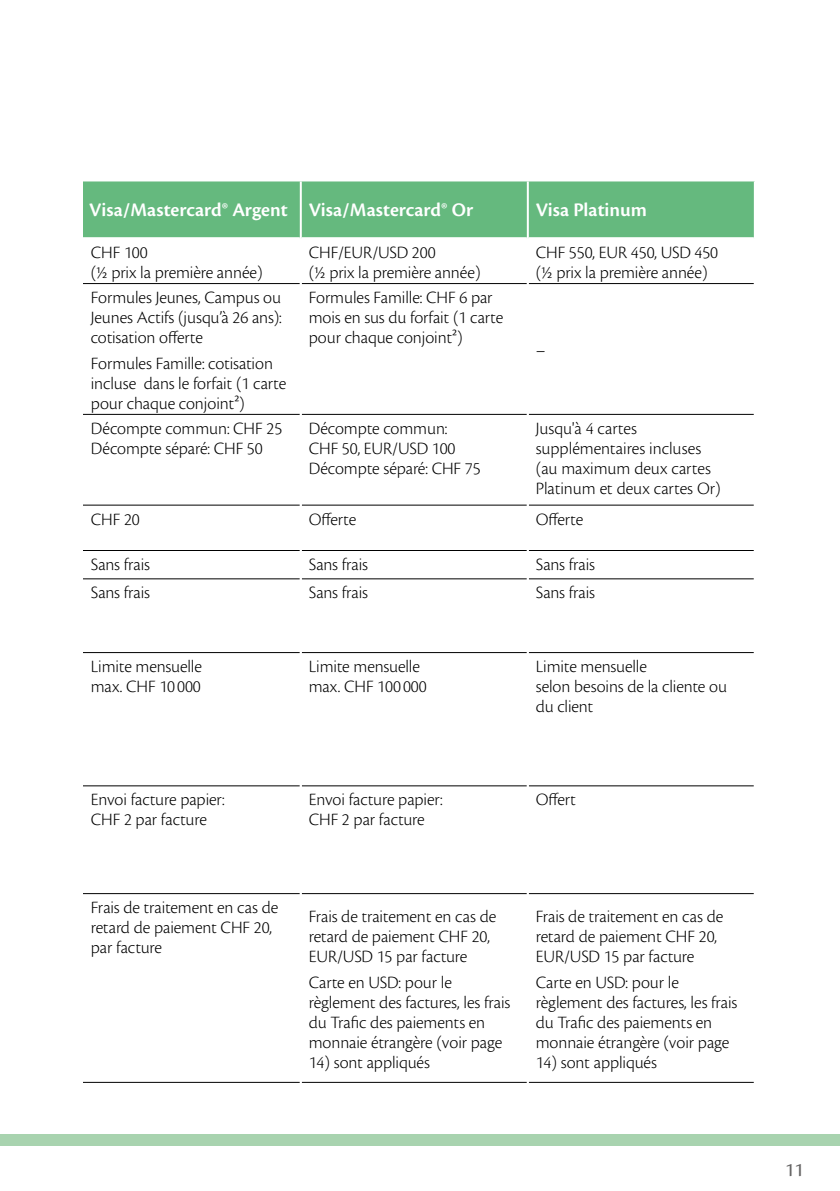
<style>
.page{position:relative;width:840px;height:1191px;background:#fff}
.page>*{position:absolute;margin:0;border:0;box-sizing:border-box;transform-origin:0 0}
.t1{font:600 20px "Cronos Pro";color:#fff}
.t2{font:20px "Cronos Pro";color:#646363}
.t3{font:300 18px/20px "Cronos Pro";letter-spacing:-.005em;color:#000}
</style>
<div class="page">
<div style="left:0;top:1134px;width:839px;height:11px;background:#a8d3af"></div>
<div style="left:83px;top:181px;width:670px;height:56px;background:#65b97e"></div>
<hr style="left:1px;top:283px;width:298px;height:1px;background:#000">
<hr style="left:301px;top:283px;width:225px;height:1px;background:#000">
<hr style="left:528px;top:283px;width:225px;height:1px;background:#000">
<hr style="left:1px;top:414px;width:298px;height:1px;background:#000">
<hr style="left:301px;top:414px;width:225px;height:1px;background:#000">
<hr style="left:528px;top:414px;width:225px;height:1px;background:#000">
<hr style="left:1px;top:505px;width:298px;height:1px;background:#000">
<hr style="left:301px;top:505px;width:225px;height:1px;background:#000">
<hr style="left:528px;top:505px;width:225px;height:1px;background:#000">
<hr style="left:1px;top:550px;width:298px;height:1px;background:#000">
<hr style="left:1px;top:578px;width:298px;height:1px;background:#000">
<hr style="left:301px;top:550px;width:225px;height:1px;background:#000">
<hr style="left:301px;top:578px;width:225px;height:1px;background:#000">
<hr style="left:528px;top:550px;width:225px;height:1px;background:#000">
<hr style="left:528px;top:578px;width:225px;height:1px;background:#000">
<hr style="left:1px;top:652px;width:298px;height:1px;background:#000">
<hr style="left:301px;top:652px;width:225px;height:1px;background:#000">
<hr style="left:528px;top:652px;width:225px;height:1px;background:#000">
<hr style="left:1px;top:785px;width:298px;height:1px;background:#000">
<hr style="left:301px;top:785px;width:225px;height:1px;background:#000">
<hr style="left:528px;top:785px;width:225px;height:1px;background:#000">
<hr style="left:1px;top:893px;width:298px;height:1px;background:#000">
<hr style="left:301px;top:893px;width:225px;height:1px;background:#000">
<hr style="left:528px;top:893px;width:225px;height:1px;background:#000">
<hr style="left:1px;top:1082px;width:298px;height:1px;background:#000">
<hr style="left:301px;top:1082px;width:225px;height:1px;background:#000">
<hr style="left:528px;top:1082px;width:225px;height:1px;background:#000">
<hr style="left:299px;top:181px;width:2px;height:57px;background:#fff">
<hr style="left:526px;top:181px;width:2px;height:57px;background:#fff">
<div style="left:0;top:162px;width:82px;height:944px;background:#fff"></div>
<p class="t1" style="left:89px;top:198px;width:385px">Visa/Mastercard® Argent Visa/Mastercard® Or</p>
<p class="t1" style="left:535px;top:198px;width:113px">Visa Platinum</p>
<p class="t3" style="left:91px;top:242px;width:173px">CHF 100<br>(½ prix la première année)</p>
<p class="t3" style="left:308px;top:242px;width:173px">CHF/EUR/USD 200<br>(½ prix la première année)</p>
<p class="t3" style="left:535px;top:242px;width:184px">CHF 550, EUR 450, USD 450 (½ prix la première année)</p>
<p class="t3" style="left:91px;top:287px;width:192px;text-align:justify">Formules Jeunes, Campus ou Jeunes Actifs (jusqu’à 26 ans): cotisation offerte</p>
<p class="t3" style="left:91px;top:353px;width:197px">Formules Famille: cotisation incluse dans le forfait (1 carte pour chaque conjoint²)</p>
<p class="t3" style="left:308px;top:287px;width:196px">Formules Famille: CHF 6 par mois en sus du forfait (1 carte pour chaque conjoint²)</p>
<p class="t3" style="left:535px;top:340px;width:11px">–</p>
<p class="t3" style="left:91px;top:418px;width:193px">Décompte commun: CHF 25<br>Décompte séparé: CHF 50</p>
<p class="t3" style="left:308px;top:418px;width:173px">Décompte commun:<br>CHF 50, EUR/USD 100<br>Décompte séparé: CHF 75</p>
<p class="t3" style="left:535px;top:418px;width:186px">Jusqu'à 4 cartes supplémentaires incluses (au maximum deux cartes<br>Platinum et deux cartes Or)</p>
<p class="t3" style="left:91px;top:509px;width:50px">CHF 20</p>
<p class="t3" style="left:308px;top:509px;width:49px">Offerte</p>
<p class="t3" style="left:535px;top:509px;width:49px">Offerte</p>
<p class="t3" style="left:91px;top:554px;width:61px">Sans frais</p>
<p class="t3" style="left:308px;top:554px;width:61px">Sans frais</p>
<p class="t3" style="left:535px;top:554px;width:61px">Sans frais</p>
<p class="t3" style="left:91px;top:582px;width:61px">Sans frais</p>
<p class="t3" style="left:308px;top:582px;width:61px">Sans frais</p>
<p class="t3" style="left:535px;top:582px;width:61px">Sans frais</p>
<p class="t3" style="left:91px;top:656px;width:113px">Limite mensuelle max. CHF 10 000</p>
<p class="t3" style="left:308px;top:656px;width:119px">Limite mensuelle max. CHF 100 000</p>
<p class="t3" style="left:535px;top:656px;width:193px">Limite mensuelle<br>selon besoins de la cliente ou du client</p>
<p class="t3" style="left:91px;top:789px;width:135px">Envoi facture papier:<br>CHF 2 par facture</p>
<p class="t3" style="left:308px;top:789px;width:135px">Envoi facture papier:<br>CHF 2 par facture</p>
<p class="t3" style="left:535px;top:789px;width:42px">Offert</p>
<p class="t3" style="left:91px;top:897px;width:189px">Frais de traitement en cas de retard de paiement CHF 20, par facture</p>
<p class="t3" style="left:308px;top:906px;width:189px">Frais de traitement en cas de retard de paiement CHF 20,<br>EUR/USD 15 par facture</p>
<p class="t3" style="left:308px;top:972px;width:203px">Carte en USD: pour le règlement des factures, les frais du Trafic des paiements en monnaie étrangère (voir page</p>
<p class="t3" style="left:308px;top:1052px;width:123px">14) sont appliqués</p>
<p class="t3" style="left:535px;top:906px;width:189px">Frais de traitement en cas de retard de paiement CHF 20,<br>EUR/USD 15 par facture</p>
<p class="t3" style="left:535px;top:972px;width:203px">Carte en USD: pour le règlement des factures, les frais du Trafic des paiements en monnaie étrangère (voir page</p>
<p class="t3" style="left:535px;top:1052px;width:123px">14) sont appliqués</p>
<p class="t2" style="left:784px;top:1158px;width:20px">11</p>
</div>
